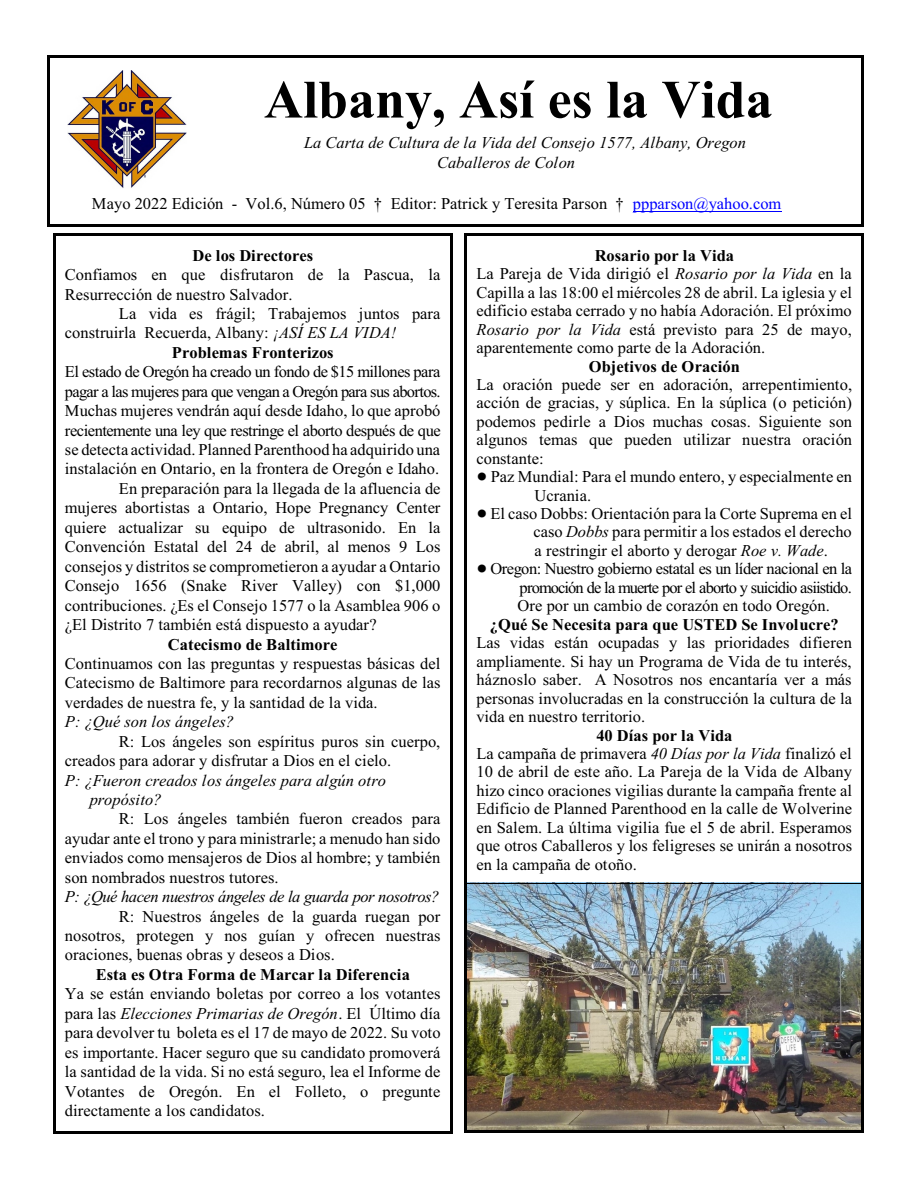
<style>
.page{position:relative;width:918px;height:1188px;background:#fff}
.page>*{position:absolute;margin:0;border:0;box-sizing:border-box;transform-origin:0 0}
.t1{font:700 54px "Times New Roman";color:#000}
.t2{font:16.5px/18.5px "Times New Roman";color:#000;text-align:justify}
.t3{font:16.5px "Times New Roman";letter-spacing:-.03em;color:#000}
.t4{font:700 16.5px "Times New Roman";color:#000}
.t5{font:italic 16.5px/20.4px "Times New Roman";color:#000}
.t6{font:16.5px "Times New Roman";letter-spacing:-.04em;color:#000}
.t7{font:16.5px "Times New Roman";letter-spacing:-.05em;color:#000}
.t8{font:italic 16.5px "Times New Roman";letter-spacing:-.03em;color:#000}
.s1{color:#00f}
.s2{font-weight:700}
.s3{font-style:italic}
</style>
<div class="page">
<hr style="left:633px;top:211px;width:149px;height:1px;background:#00f">
<hr style="left:47px;top:55px;width:3px;height:172px;background:#000">
<hr style="left:861px;top:55px;width:3px;height:172px;background:#000">
<hr style="left:47px;top:55px;width:816px;height:3px;background:#000">
<hr style="left:47px;top:224px;width:816px;height:3px;background:#000">
<img style="left:467px;top:883px;width:394px;height:247px">
<img style="left:67px;top:70px;width:119px;height:118px">
<hr style="left:465px;top:233px;width:2px;height:900px;background:#000">
<hr style="left:861px;top:233px;width:3px;height:900px;background:#000">
<hr style="left:465px;top:233px;width:399px;height:3px;background:#000">
<hr style="left:465px;top:1130px;width:399px;height:3px;background:#000">
<hr style="left:53px;top:233px;width:3px;height:901px;background:#000">
<hr style="left:450px;top:233px;width:3px;height:901px;background:#000">
<hr style="left:53px;top:233px;width:399px;height:3px;background:#000">
<hr style="left:53px;top:1131px;width:399px;height:3px;background:#000">
<h1 class="t1" style="left:264px;top:81px;width:510px">Albany, Así es la Vida</h1>
<p class="t5" style="left:437px;top:134px;width:310px;text-indent:-133px">La Carta de Cultura de la Vida del Consejo 1577, Albany, Oregon<br>Caballeros de Colon</p>
<p class="t2" style="left:92px;top:196px;width:691px">Mayo 2022 Edición - Vol.6, Número 05 † Editor: Patrick y Teresita Parson † <span class="s1">ppparson@yahoo.com</span></p>
<p class="t2" style="left:476px;top:248px;width:377px;text-align:left;text-indent:118px"><span class="s2">Rosario por la Vida<br></span>La Pareja de Vida dirigió el <span class="s3">Rosario por la Vida</span> en la Capilla a las 18:00 el miércoles 28 de abril. La iglesia y el edificio estaba cerrado y no había Adoración. El próximo <span class="s3">Rosario por la Vida</span> está previsto para 25 de mayo, aparentemente como parte de la Adoración.</p>
<p class="t4" style="left:589px;top:361px;width:153px">Objetivos de Oración</p>
<p class="t2" style="left:476px;top:377px;width:377px">La oración puede ser en adoración, arrepentimiento, acción de gracias, y súplica. En la súplica (o petición) podemos pedirle a Dios muchas cosas. Siguiente son algunos temas que pueden utilizar nuestra oración constante:</p>
<p class="t2" style="left:491px;top:469px;width:363px">Paz Mundial: Para el mundo entero, y especialmente en</p>
<p class="t2" style="left:535px;top:487px;width:58px">Ucrania.</p>
<p class="t2" style="left:491px;top:506px;width:363px">El caso Dobbs: Orientación para la Corte Suprema en el</p>
<p class="t2" style="left:534px;top:524px;width:320px">caso <span class="s3">Dobbs</span> para permitir a los estados el derecho</p>
<p class="t2" style="left:535px;top:543px;width:295px">a restringir el aborto y derogar <span class="s3">Roe v. Wade</span>.</p>
<p class="t3" style="left:491px;top:563px;width:363px">Oregon: Nuestro gobierno estatal es un líder nacional en la</p>
<p class="t7" style="left:520px;top:581px;width:334px">promoción de la muerte por el aborto y suicidio asiistido.</p>
<p class="t2" style="left:518px;top:598px;width:314px">Ore por un cambio de corazón en todo Oregón.</p>
<p class="t4" style="left:490px;top:619px;width:350px">¿Qué Se Necesita para que USTED Se Involucre?</p>
<p class="t2" style="left:476px;top:635px;width:377px">Las vidas están ocupadas y las prioridades difieren ampliamente. Si hay un Programa de Vida de tu interés, háznoslo saber. A Nosotros nos encantaría ver a más personas involucradas en la construcción la cultura de la vida en nuestro territorio.</p>
<p class="t2" style="left:476px;top:728px;width:377px;text-align:left;text-indent:120px"><span class="s2">40 Días por la Vida<br></span>La campaña de primavera <span class="s3">40 Días por la Vida</span> finalizó el 10 de abril de este año. La Pareja de la Vida de Albany hizo cinco oraciones vigilias durante la campaña frente al Edificio de Planned Parenthood en la calle de Wolverine en Salem. La última vigilia fue el 5 de abril. Esperamos que otros Caballeros y los feligreses se unirán a nosotros en la campaña de otoño.</p>
<p class="t4" style="left:193px;top:250px;width:122px">De los Directores</p>
<p class="t2" style="left:65px;top:266px;width:377px;line-height:19.5px">Confiamos en que disfrutaron de la Pascua, la<br>Resurrección de nuestro Salvador.</p>
<p class="t2" style="left:119px;top:306px;width:323px">La vida es frágil; Trabajemos juntos para</p>
<p class="t2" style="left:65px;top:325px;width:333px">construirla Recuerda, Albany: <span class="s3">¡ASÍ ES LA VIDA!</span></p>
<p class="t4" style="left:172px;top:347px;width:163px">Problemas Fronterizos</p>
<p class="t3" style="left:65px;top:366px;width:377px">El estado de Oregón ha creado un fondo de $15 millones para</p>
<p class="t6" style="left:65px;top:385px;width:377px">pagar a las mujeres para que vengan a Oregón para sus abortos.</p>
<p class="t2" style="left:65px;top:403px;width:377px">Muchas mujeres vendrán aquí desde Idaho, lo que aprobó</p>
<p class="t3" style="left:65px;top:424px;width:377px">recientemente una ley que restringe el aborto después de que</p>
<p class="t2" style="left:65px;top:442px;width:377px">se detecta actividad. Planned Parenthood ha adquirido una</p>
<p class="t2" style="left:65px;top:461px;width:376px">instalación en Ontario, en la frontera de Oregón e Idaho.</p>
<p class="t2" style="left:119px;top:481px;width:323px">En preparación para la llegada de la afluencia de</p>
<p class="t2" style="left:65px;top:500px;width:377px">mujeres abortistas a Ontario, Hope Pregnancy Center</p>
<p class="t2" style="left:65px;top:520px;width:377px">quiere actualizar su equipo de ultrasonido. En la</p>
<p class="t2" style="left:65px;top:539px;width:377px">Convención Estatal del 24 de abril, al menos 9 Los</p>
<p class="t2" style="left:65px;top:559px;width:377px">consejos y distritos se comprometieron a ayudar a Ontario</p>
<p class="t2" style="left:65px;top:578px;width:377px">Consejo 1656 (Snake River Valley) con $1,000</p>
<p class="t2" style="left:65px;top:597px;width:377px">contribuciones. ¿Es el Consejo 1577 o la Asamblea 906 o</p>
<p class="t2" style="left:65px;top:617px;width:313px">¿El Distrito 7 también está dispuesto a ayudar?</p>
<p class="t4" style="left:168px;top:639px;width:171px">Catecismo de Baltimore</p>
<p class="t2" style="left:65px;top:655px;width:377px;line-height:19.5px">Continuamos con las preguntas y respuestas básicas del Catecismo de Baltimore para recordarnos algunas de las verdades de nuestra fe, y la santidad de la vida.</p>
<p class="t5" style="left:65px;top:713px;width:171px">P: ¿Qué son los ángeles?</p>
<p class="t2" style="left:65px;top:733px;width:377px;line-height:19.5px;text-indent:54px">R: Los ángeles son espíritus puros sin cuerpo, creados para adorar y disfrutar a Dios en el cielo.</p>
<p class="t5" style="left:90px;top:772px;width:298px;line-height:19.5px;text-indent:-25px">P: ¿Fueron creados los ángeles para algún otro propósito?</p>
<p class="t2" style="left:65px;top:811px;width:377px;line-height:19.5px;text-indent:54px">R: Los ángeles también fueron creados para ayudar ante el trono y para ministrarle; a menudo han sido enviados como mensajeros de Dios al hombre; y también son nombrados nuestros tutores.</p>
<p class="t8" style="left:65px;top:891px;width:376px">P: ¿Qué hacen nuestros ángeles de la guarda por nosotros?</p>
<p class="t2" style="left:65px;top:908px;width:377px;line-height:19.5px;text-indent:54px">R: Nuestros ángeles de la guarda ruegan por nosotros, protegen y nos guían y ofrecen nuestras oraciones, buenas obras y deseos a Dios.</p>
<p class="t4" style="left:96px;top:969px;width:316px">Esta es Otra Forma de Marcar la Diferencia</p>
<p class="t2" style="left:65px;top:986px;width:377px;line-height:19.5px">Ya se están enviando boletas por correo a los votantes para las <span class="s3">Elecciones Primarias de Oregón</span>. El Último día para devolver tu boleta es el 17 de mayo de 2022. Su voto es importante. Hacer seguro que su candidato promoverá la santidad de la vida. Si no está seguro, lea el Informe de Votantes de Oregón. En el Folleto, o pregunte directamente a los candidatos.</p>
</div>
